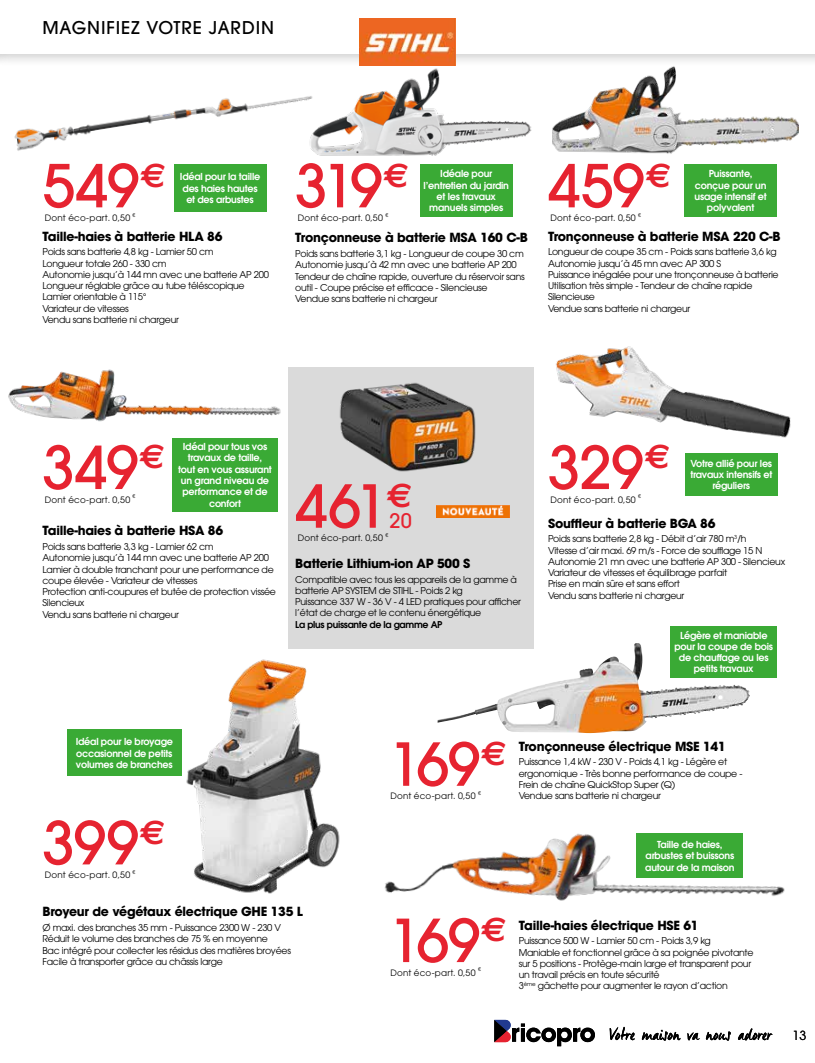
<style>
.page{position:relative;width:815px;height:1063px;background:#fff}
.page>*{position:absolute;margin:0;border:0;box-sizing:border-box;transform-origin:0 0}
.t1{font:500 58.75px "ITC Avant Garde Pro";letter-spacing:-.015em;color:#e62330}
.t2{font:700 34.25px "Euro Sans";color:#e62330}
.t3{font:500 20px "ITC Avant Garde Pro";color:#e62330}
.t4{font:500 17.5px "ITC Avant Garde Pro";letter-spacing:.05em;color:#000}
.t5{font:700 12.5px "ITC Avant Garde Pro";letter-spacing:-.02em;color:#000}
.t6{font:12.5px "ITC Avant Garde Pro";color:#000}
.t7{font:600 9.62px/11.2px "ITC Avant Garde Pro";letter-spacing:-.02em;color:#fff;text-align:center}
.t8{font:9.38px/11.2px "ITC Avant Garde Pro";letter-spacing:-.03em;color:#000}
.t9{font:600 9.38px "ITC Avant Garde Pro";letter-spacing:-.03em;color:#000}
.t10{font:8.75px "ITC Avant Garde Pro";letter-spacing:.025em;color:#000}
.t11{font:5.12px "ITC Avant Garde Pro";color:#000}
</style>
<div class="page">
<div style="left:0;top:0;width:815px;height:67px;background:#000;opacity:.2"></div>
<div style="left:0;top:0;width:815px;height:53px;background:#fff"></div>
<img style="left:360px;top:18px;width:95px;height:48px">
<svg style="left:494px;top:1020px;width:101px;height:26px"></svg>
<svg style="left:610px;top:1027px;width:25px;height:13px"></svg>
<svg style="left:642px;top:1030px;width:39px;height:11px"></svg>
<svg style="left:687px;top:1032px;width:13px;height:8px"></svg>
<svg style="left:706px;top:1031px;width:25px;height:10px"></svg>
<svg style="left:738px;top:1028px;width:34px;height:12px"></svg>
<div style="left:288px;top:367px;width:246px;height:281px;background:#dadada"></div>
<img style="left:14px;top:96px;width:295px;height:55px">
<img style="left:309px;top:68px;width:223px;height:88px">
<img style="left:552px;top:65px;width:247px;height:89px">
<img style="left:8px;top:369px;width:273px;height:53px">
<img style="left:339px;top:382px;width:137px;height:90px">
<img style="left:436px;top:505px;width:74px;height:13px">
<img style="left:556px;top:346px;width:235px;height:92px">
<img style="left:186px;top:659px;width:154px;height:235px">
<img style="left:438px;top:643px;width:197px;height:90px">
<img style="left:384px;top:833px;width:401px;height:68px">
<div style="left:174px;top:164px;width:92px;height:48px;background:#3aaa35"></div>
<div style="left:420px;top:164px;width:92px;height:53px;background:#3aaa35"></div>
<div style="left:685px;top:164px;width:92px;height:53px;background:#3aaa35"></div>
<div style="left:172px;top:438px;width:106px;height:74px;background:#3aaa35"></div>
<div style="left:685px;top:453px;width:92px;height:43px;background:#3aaa35"></div>
<div style="left:67px;top:730px;width:114px;height:46px;background:#3aaa35"></div>
<div style="left:671px;top:626px;width:106px;height:52px;background:#3aaa35"></div>
<div style="left:637px;top:834px;width:106px;height:44px;background:#3aaa35"></div>
<h3 class="t4" style="left:43px;top:17px;width:233px">MAGNIFIEZ VOTRE JARDIN</h3>
<h1 class="t1" style="left:43px;top:148px;width:125px">549<sup>€</sup></h1>
<p class="t10" style="left:45px;top:212px;width:87px">Dont éco-part. 0,50</p>
<p class="t11" style="left:133px;top:212px;width:4px">€</p>
<h1 class="t1" style="left:295px;top:148px;width:115px">319<sup>€</sup></h1>
<p class="t10" style="left:298px;top:212px;width:87px">Dont éco-part. 0,50</p>
<p class="t11" style="left:385px;top:212px;width:4px">€</p>
<h1 class="t1" style="left:548px;top:148px;width:125px">459<sup>€</sup></h1>
<p class="t10" style="left:550px;top:212px;width:87px">Dont éco-part. 0,50</p>
<p class="t11" style="left:638px;top:212px;width:4px">€</p>
<p class="t7" style="left:180px;top:171px;width:82px">Idéal pour la taille des haies hautes et des arbustes</p>
<p class="t7" style="left:424px;top:168px;width:87px">Idéale pour l’entretien du jardin et les travaux manuels simples</p>
<p class="t7" style="left:695px;top:168px;width:74px">Puissante, conçue pour un usage intensif et polyvalent</p>
<h3 class="t5" style="left:43px;top:228px;width:181px">Taille-haies à batterie HLA 86</h3>
<p class="t8" style="left:43px;top:246px;width:228px">Poids sans batterie 4,8 kg - Lamier 50 cm<br>Longueur totale 260 - 330 cm<br>Autonomie jusqu’à 144 mn avec une batterie AP 200<br>Longueur réglable grâce au tube téléscopique Lamier orientable à 115°<br>Variateur de vitesses<br>Vendu sans batterie ni chargeur</p>
<h3 class="t5" style="left:295px;top:229px;width:234px">Tronçonneuse à batterie MSA 160 C-B</h3>
<p class="t8" style="left:295px;top:248px;width:231px">Poids sans batterie 3,1 kg - Longueur de coupe 30 cm Autonomie jusqu’à 42 mn avec une batterie AP 200<br>Tendeur de chaîne rapide, ouverture du réservoir sans outil - Coupe précise et efficace - Silencieuse<br>Vendue sans batterie ni chargeur</p>
<h3 class="t5" style="left:548px;top:228px;width:234px">Tronçonneuse à batterie MSA 220 C-B</h3>
<p class="t8" style="left:548px;top:246px;width:232px">Longueur de coupe 35 cm - Poids sans batterie 3,6 kg Autonomie jusqu’à 45 mn avec AP 300 S<br>Puissance inégalée pour une tronçonneuse à batterie Utilisation très simple - Tendeur de chaîne rapide Silencieuse<br>Vendue sans batterie ni chargeur</p>
<h1 class="t1" style="left:43px;top:430px;width:124px">349<sup>€</sup></h1>
<p class="t10" style="left:45px;top:494px;width:87px">Dont éco-part. 0,50</p>
<p class="t11" style="left:133px;top:493px;width:4px">€</p>
<p class="t7" style="left:178px;top:441px;width:95px">Idéal pour tous vos travaux de taille, tout en vous assurant un grand niveau de performance et de confort</p>
<h3 class="t5" style="left:43px;top:522px;width:182px">Taille-haies à batterie HSA 86</h3>
<p class="t8" style="left:43px;top:541px;width:235px">Poids sans batterie 3,3 kg - Lamier 62 cm<br>Autonomie jusqu’à 144 mn avec une batterie AP 200<br>Lamier à double tranchant pour une performance de coupe élevée - Variateur de vitesses<br>Protection anti-coupures et butée de protection vissée Silencieux<br>Vendu sans batterie ni chargeur</p>
<h1 class="t1" style="left:295px;top:469px;width:119px">461<sup>€</sup></h1>
<h3 class="t3" style="left:390px;top:508px;width:24px">20</h3>
<p class="t10" style="left:298px;top:533px;width:87px">Dont éco-part. 0,50</p>
<p class="t11" style="left:385px;top:532px;width:4px">€</p>
<h3 class="t5" style="left:295px;top:555px;width:177px">Batterie Lithium-ion AP 500 S</h3>
<p class="t8" style="left:295px;top:574px;width:227px">Compatible avec tous les appareils de la gamme à batterie AP SYSTEM de STIHL - Poids 2 kg<br>Puissance 337 W - 36 V - 4 LED pratiques pour afficher l’état de charge et le contenu énergétique</p>
<p class="t9" style="left:295px;top:618px;width:149px">La plus puissante de la gamme AP</p>
<h1 class="t1" style="left:548px;top:430px;width:124px">329<sup>€</sup></h1>
<p class="t10" style="left:550px;top:494px;width:87px">Dont éco-part. 0,50</p>
<p class="t11" style="left:638px;top:493px;width:4px">€</p>
<p class="t7" style="left:690px;top:458px;width:83px">Votre allié pour les travaux intensifs et réguliers</p>
<h3 class="t5" style="left:548px;top:515px;width:169px">Souffleur à batterie BGA 86</h3>
<p class="t8" style="left:548px;top:533px;width:239px">Poids sans batterie 2,8 kg - Débit d’air 780 m<sup>3</sup>/h<br>Vitesse d’air maxi. 69 m/s - Force de souffl age 15 N Autonomie 21 mn avec une batterie AP 300 - Silencieux Variateur de vitesses et équilibrage parfait<br>Prise en main sûre et sans effort<br>Vendu sans batterie ni chargeur</p>
<p class="t7" style="left:674px;top:629px;width:100px">Légère et maniable pour la coupe de bois de chauffage ou les petits travaux</p>
<p class="t7" style="left:76px;top:736px;width:99px;text-align:justify">Idéal pour le broyage occasionnel de petits volumes de branches</p>
<h1 class="t1" style="left:43px;top:805px;width:125px">399<sup>€</sup></h1>
<p class="t10" style="left:45px;top:869px;width:87px">Dont éco-part. 0,50</p>
<p class="t11" style="left:133px;top:869px;width:4px">€</p>
<h3 class="t5" style="left:43px;top:903px;width:262px">Broyeur de végétaux électrique GHE 135 L</h3>
<p class="t8" style="left:43px;top:922px;width:250px">Ø maxi. des branches 35 mm - Puissance 2300 W - 230 V Réduit le volume des branches de 75 % en moyenne<br>Bac intégré pour collecter les résidus des matières broyées Facile à transporter grâce au châssis large</p>
<h1 class="t1" style="left:388px;top:727px;width:94px">169</h1>
<h2 class="t2" style="left:481px;top:733px;width:27px">€</h2>
<p class="t10" style="left:390px;top:791px;width:87px">Dont éco-part. 0,50</p>
<p class="t11" style="left:478px;top:790px;width:4px">€</p>
<h3 class="t5" style="left:519px;top:738px;width:208px">Tronçonneuse électrique MSE 141</h3>
<p class="t8" style="left:519px;top:756px;width:225px">Puissance 1,4 kW - 230 V - Poids 4,1 kg - Légère et ergonomique - Très bonne performance de coupe -<br>Frein de chaîne QuickStop Super (Q)</p>
<p class="t8" style="left:519px;top:790px;width:144px">Vendue sans batterie ni chargeur</p>
<p class="t7" style="left:645px;top:839px;width:91px">Taille de haies, arbustes et buissons autour de la maison</p>
<h1 class="t1" style="left:388px;top:903px;width:120px">169<sup>€</sup></h1>
<p class="t10" style="left:390px;top:967px;width:87px">Dont éco-part. 0,50</p>
<p class="t11" style="left:478px;top:966px;width:4px">€</p>
<h3 class="t5" style="left:519px;top:917px;width:181px">Taille-haies électrique HSE 61</h3>
<p class="t8" style="left:519px;top:935px;width:236px">Puissance 500 W - Lamier 50 cm - Poids 3,9 kg Maniable et fonctionnel grâce à sa poignée pivotante sur 5 positions - Protège-main large et transparent pour un travail précis en toute sécurité<br>3<sup>ème</sup> gâchette pour augmenter le rayon d’action</p>
<h3 class="t6" style="left:793px;top:1028px;width:15px">13</h3>
</div>
